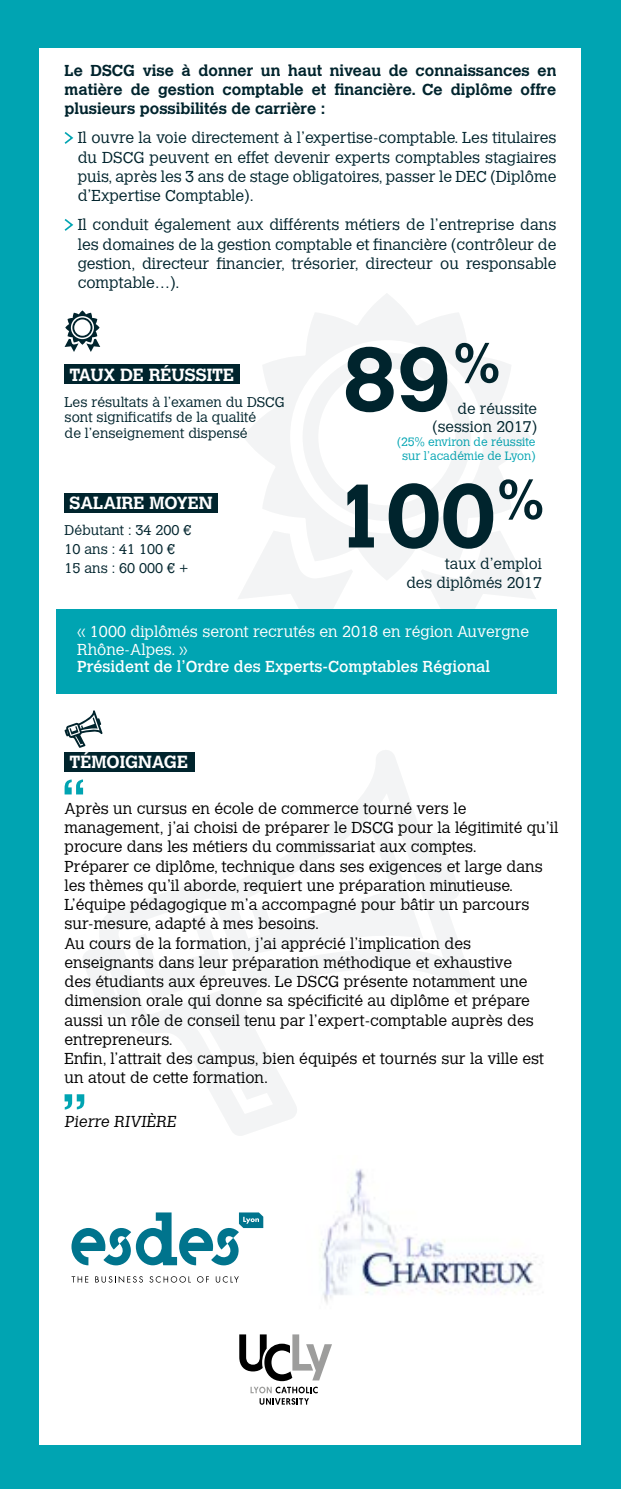
<style>
.page{position:relative;width:621px;height:1489px;background:#fff}
.page>*{position:absolute;margin:0;border:0;box-sizing:border-box;transform-origin:0 0}
.t1{font:700 88.73px "Calvert";color:#00242d}
.t2{font:700 17.5px "Calvert";color:#fff}
.t3{font:300 15.75px/19.2px "Calvert";color:#000}
.t4{font:300 15.75px/19.2px "Calvert";color:#00242d;text-align:justify}
.t5{font:700 15.75px/19.2px "Calvert";color:#00242d;text-align:justify}
.t6{font:300 15.75px/17.5px "Calvert";color:#fff}
.t7{font:15.75px "Calvert";color:#fff}
.t8{font:300 15.4px/18.7px "Calvert";color:#00242d;text-align:right}
.t9{font:300 14px/15.8px "Calvert";color:#00242d}
.t10{font:300 11.9px/14.3px "Calvert";color:#00a4b2;text-align:center}
</style>
<div class="page">
<div style="left:0;top:0;width:620px;height:1488px;background:#00a4b2"></div>
<div style="left:40px;top:48px;width:540px;height:1395px;background:#fff"></div>
<svg style="left:64px;top:132px;width:10px;height:12px"></svg>
<svg style="left:64px;top:219px;width:10px;height:12px"></svg>
<div style="left:64px;top:364px;width:175px;height:20px;background:#00242d"></div>
<div style="left:64px;top:493px;width:154px;height:19px;background:#00242d"></div>
<svg style="left:64px;top:310px;width:36px;height:42px"></svg>
<svg style="left:426px;top:580px;width:110px;height:29px"></svg>
<svg style="left:238px;top:580px;width:110px;height:29px"></svg>
<svg style="left:244px;top:294px;width:286px;height:286px"></svg>
<svg style="left:64px;top:779px;width:15px;height:15px"></svg>
<svg style="left:64px;top:1094px;width:15px;height:15px"></svg>
<div style="left:64px;top:752px;width:131px;height:19px;background:#00242d"></div>
<svg style="left:64px;top:710px;width:39px;height:37px"></svg>
<svg style="left:79px;top:745px;width:394px;height:391px"></svg>
<img style="left:321px;top:1169px;width:219px;height:134px">
<svg style="left:71px;top:1212px;width:192px;height:53px"></svg>
<svg style="left:71px;top:1276px;width:17px;height:6px"></svg>
<svg style="left:95px;top:1276px;width:48px;height:6px"></svg>
<svg style="left:149px;top:1276px;width:42px;height:6px"></svg>
<svg style="left:197px;top:1276px;width:12px;height:6px"></svg>
<svg style="left:215px;top:1276px;width:23px;height:6px"></svg>
<div style="left:56px;top:609px;width:500px;height:84px;background:#00a4b2"></div>
<svg style="left:239px;top:1334px;width:93px;height:46px"></svg>
<svg style="left:250px;top:1386px;width:67px;height:18px"></svg>
<p class="t5" style="left:64px;top:60px;width:493px">Le DSCG vise à donner un haut niveau de connaissances en matière de gestion comptable et financière. Ce diplôme offre plusieurs possibilités de carrière :</p>
<p class="t4" style="left:78px;top:128px;width:479px">Il ouvre la voie directement à l’expertise-comptable. Les titulaires du DSCG peuvent en effet devenir experts comptables stagiaires puis, après les 3 ans de stage obligatoires, passer le DEC (Diplôme d’Expertise Comptable).</p>
<p class="t4" style="left:78px;top:215px;width:479px">Il conduit également aux différents métiers de l’entreprise dans les domaines de la gestion comptable et financière (contrôleur de gestion, directeur financier, trésorier, directeur ou responsable comptable…).</p>
<p class="t2" style="left:69px;top:364px;width:166px">TAUX DE RÉUSSITE</p>
<p class="t9" style="left:64px;top:394px;width:221px">Les résultats à l’examen du DSCG sont significatifs de la qualité<br>de l’enseignement dispensé</p>
<p class="t2" style="left:69px;top:492px;width:144px">SALAIRE MOYEN</p>
<p class="t9" style="left:64px;top:521px;width:128px;line-height:18.7px">Débutant : 34 200 €<br>10 ans : 41 100 €<br>15 ans : 60 000 € +</p>
<h1 class="t1" style="left:342px;top:323px;width:161px">89<sup>%</sup></h1>
<p class="t8" style="left:432px;top:399px;width:106px">de réussite (session 2017)</p>
<p class="t10" style="left:396px;top:435px;width:140px">(25% environ de réussite sur l’académie de Lyon)</p>
<h1 class="t1" style="left:331px;top:460px;width:216px">100<sup>%</sup></h1>
<p class="t8" style="left:406px;top:554px;width:137px">taux d’emploi<br>des diplômés 2017</p>
<p class="t6" style="left:77px;top:623px;width:453px">« 1000 diplômés seront recrutés en 2018 en région Auvergne<br>Rhône-Alpes. »</p>
<p class="t7" style="left:77px;top:657px;width:414px">Président de l’Ordre des Experts-Comptables Régional</p>
<p class="t2" style="left:69px;top:751px;width:120px">TÉMOIGNAGE</p>
<p class="t3" style="left:64px;top:798px;width:495px">Après un cursus en école de commerce tourné vers le management, j’ai choisi de préparer le DSCG pour la légitimité qu’il procure dans les métiers du commissariat aux comptes.<br>Préparer ce diplôme, technique dans ses exigences et large dans les thèmes qu’il aborde, requiert une préparation minutieuse.<br>L’équipe pédagogique m’a accompagné pour bâtir un parcours sur-mesure, adapté à mes besoins.<br>Au cours de la formation, j’ai apprécié l’implication des enseignants dans leur préparation méthodique et exhaustive<br>des étudiants aux épreuves. Le DSCG présente notamment une dimension orale qui donne sa spécificité au diplôme et prépare aussi un rôle de conseil tenu par l’expert-comptable auprès des entrepreneurs.<br>Enfin, l’attrait des campus, bien équipés et tournés sur la ville est un atout de cette formation.</p>
<p class="t3" style="left:64px;top:1111px;width:115px">Pierre RIVIÈRE</p>
</div>
